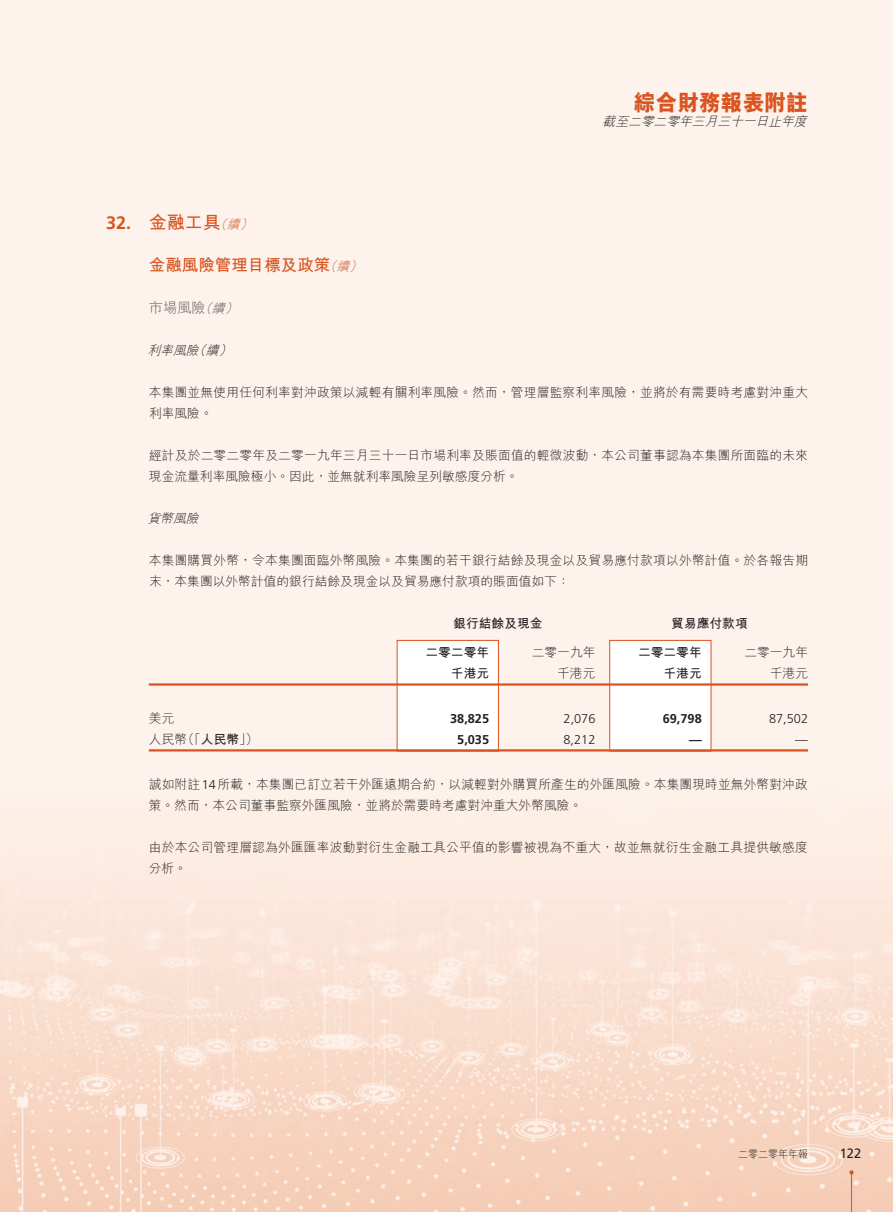
<style>
.page{position:relative;width:893px;height:1212px;background:#fff}
.page>*{position:absolute;margin:0;border:0;box-sizing:border-box;transform-origin:0 0}
.t1{font:800 22.8px "M Hei HK";color:#d9541e;scale:.95 1}
.t2{font:700 18px "M Hei HK";color:#d9541e}
.t3{font:700 18px "Frutiger LT Std";color:#d9541e}
.t4{font:700 16.5px "M Hei HK";color:#d9541e}
.t5{font:300 14.25px "M Hei HK";color:#58595b}
.t6{font:13.5px "Frutiger LT Std";color:#231f20;scale:.95 1}
.t7{font:300 12.75px/21px "M Hei HK";letter-spacing:.015em;color:#231f20}
.t8{font:700 12.75px "M Hei HK";color:#231f20}
.t9{font:italic 300 12.75px "M Hei HK";color:#231f20}
.t10{font:700 12.75px "Frutiger LT Std";color:#231f20}
.t11{font:300 12.75px "Frutiger LT Std";color:#231f20}
.t12{font:italic 300 12.75px "M Hei HK";color:#d9541e}
.t13{font:italic 300 12.75px "M Hei HK";color:#58595b}
.t14{font:300 10.5px "M Hei HK";color:#231f20;scale:.95 1}
.s1{font-weight:700}
.s2{font-family:"Frutiger LT Std"}
</style>
<div class="page">
<img style="left:0;top:0;width:893px;height:1212px">
<hr style="left:851px;top:1172px;width:1px;height:40px;background:#d9541e">
<svg style="left:849px;top:1170px;width:5px;height:4px"></svg>
<div style="left:609px;top:640px;width:102px;height:111px;background:#fff;border:1px solid #d9541e"></div>
<div style="left:397px;top:640px;width:102px;height:111px;background:#fff;border:1px solid #d9541e"></div>
<hr style="left:149px;top:683px;width:659px;height:3px;background:#d9541e">
<hr style="left:149px;top:749px;width:659px;height:2px;background:#d9541e">
<h1 class="t1" style="left:634px;top:91px;width:185px">綜合財務報表附註</h1>
<p class="t9" style="left:603px;top:115px;width:209px">截至二零二零年三月三十一日止年度</p>
<h2 class="t3" style="left:106px;top:212px;width:27px">32.</h2>
<h2 class="t2" style="left:149px;top:209px;width:73px">金融工具</h2>
<p class="t12" style="left:227px;top:217px;width:18px">續</p>
<p class="t12" style="left:214px;top:217px;width:18px">（</p>
<p class="t12" style="left:240px;top:217px;width:18px">(</p>
<p class="t4" style="left:149px;top:253px;width:183px">金融風險管理目標及政策</p>
<p class="t13" style="left:225px;top:301px;width:18px">(</p>
<p class="t12" style="left:336px;top:259px;width:18px">續</p>
<p class="t12" style="left:324px;top:259px;width:18px">（</p>
<p class="t12" style="left:349px;top:259px;width:18px">(</p>
<p class="t5" style="left:149px;top:300px;width:58px">市場風險</p>
<p class="t13" style="left:212px;top:301px;width:18px">續</p>
<p class="t13" style="left:199px;top:301px;width:18px">（</p>
<p class="t9" style="left:148px;top:343px;width:76px">利率風險續</p>
<p class="t9" style="left:193px;top:343px;width:18px">（</p>
<p class="t7" style="left:149px;top:381px;width:661px">本集團並無使用任何利率對沖政策以減輕有關利率風險。然而，管理層監察利率風險，並將於有需要時考慮對沖重大利率風險。</p>
<p class="t7" style="left:149px;top:444px;width:661px">經計及於二零二零年及二零一九年三月三十一日市場利率及賬面值的輕微波動，本公司董事認為本集團所面臨的未來現金流量利率風險極小。因此，並無就利率風險呈列敏感度分析。</p>
<p class="t9" style="left:148px;top:511px;width:56px">貨幣風險</p>
<p class="t7" style="left:149px;top:549px;width:661px">本集團購買外幣，令本集團面臨外幣風險。本集團的若干銀行結餘及現金以及貿易應付款項以外幣計值。於各報告期末，本集團以外幣計值的銀行結餘及現金以及貿易應付款項的賬面值如下：</p>
<p class="t8" style="left:671px;top:614px;width:78px">貿易應付款項</p>
<p class="t9" style="left:219px;top:343px;width:18px">(</p>
<p class="t8" style="left:453px;top:614px;width:91px">銀行結餘及現金</p>
<p class="t7" style="left:149px;top:708px;width:27px">美元</p>
<p class="t8" style="left:425px;top:643px;width:65px">二零二零年</p>
<p class="t7" style="left:532px;top:642px;width:65px">二零一九年</p>
<p class="t8" style="left:638px;top:643px;width:65px">二零二零年</p>
<p class="t7" style="left:744px;top:642px;width:65px">二零一九年</p>
<p class="t8" style="left:451px;top:664px;width:40px">千港元</p>
<p class="t7" style="left:557px;top:663px;width:40px">千港元</p>
<p class="t8" style="left:663px;top:664px;width:40px">千港元</p>
<p class="t7" style="left:770px;top:663px;width:40px">千港元</p>
<p class="t10" style="left:450px;top:711px;width:40px">38,825</p>
<p class="t11" style="left:564px;top:711px;width:33px">2,076</p>
<p class="t10" style="left:663px;top:711px;width:40px">69,798</p>
<p class="t11" style="left:769px;top:711px;width:40px">87,502</p>
<p class="t7" style="left:182px;top:729px;width:78px">（「<span class="s1">人民幣</span> (「</p>
<p class="t7" style="left:149px;top:729px;width:40px">人民幣</p>
<p class="t7" style="left:149px;top:774px;width:661px">誠如附註<span class="s2">14</span>所載，本集團已訂立若干外匯遠期合約，以減輕對外購買所產生的外匯風險。本集團現時並無外幣對沖政策。然而，本公司董事監察外匯風險，並將於需要時考慮對沖重大外幣風險。</p>
<p class="t7" style="left:149px;top:837px;width:661px">由於本公司管理層認為外匯匯率波動對衍生金融工具公平值的影響被視為不重大，故並無就衍生金融工具提供敏感度分析。</p>
<p class="t10" style="left:457px;top:732px;width:33px">5,035</p>
<p class="t11" style="left:564px;top:732px;width:33px">8,212</p>
<p class="t10" style="left:689px;top:732px;width:14px">—</p>
<p class="t11" style="left:795px;top:732px;width:14px">—</p>
<p class="t14" style="left:738px;top:1148px;width:75px">二零二零年年報</p>
<p class="t6" style="left:840px;top:1145px;width:24px">122</p>
</div>
